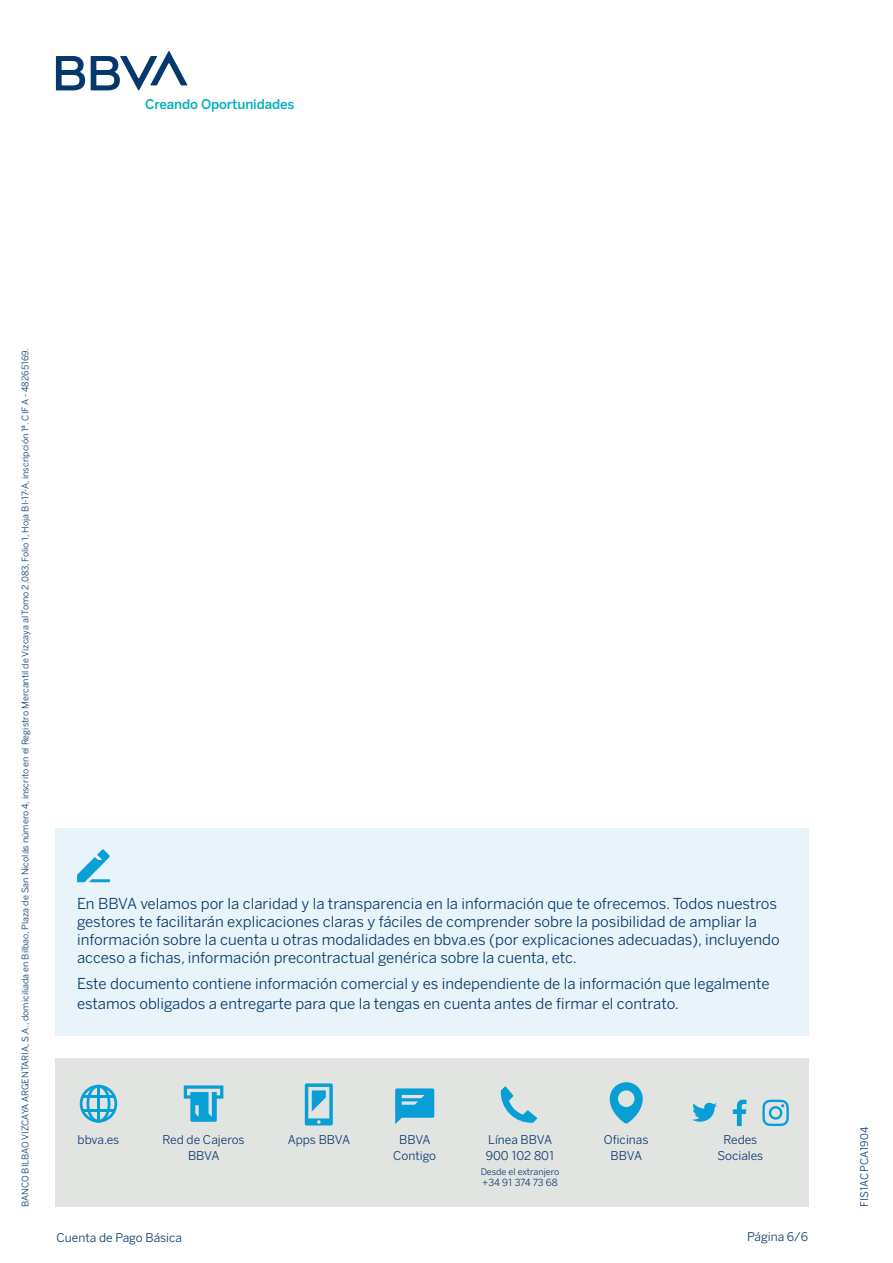
<style>
.page{position:relative;width:893px;height:1263px;background:#fff}
.page>*{position:absolute;margin:0;border:0;box-sizing:border-box;transform-origin:0 0}
.Texto_comun{font:15px/18px "Benton Sans BBVA";color:#07386b}
.t1{font:500 13.35px "Benton Sans BBVA";letter-spacing:-.01em;color:#00b0bc}
.t2{font:12px/15.1px "Benton Sans BBVA";color:#07386b;text-align:center}
.t3{font:10.5px "Benton Sans BBVA";letter-spacing:.01em;color:#07386b}
.t4{font:9.75px "Benton Sans BBVA";letter-spacing:-.01em;color:#07386b}
.t5{font:9px "Benton Sans BBVA";color:#07386b}
</style>
<div class="page">
<svg style="left:56px;top:56px;width:29px;height:34px"></svg>
<svg style="left:91px;top:51px;width:96px;height:40px"></svg>
<div style="left:56px;top:1058px;width:753px;height:149px;background:#e2e4e2"></div>
<svg style="left:305px;top:1083px;width:28px;height:42px"></svg>
<svg style="left:184px;top:1085px;width:39px;height:37px"></svg>
<svg style="left:395px;top:1088px;width:39px;height:36px"></svg>
<svg style="left:610px;top:1082px;width:33px;height:42px"></svg>
<svg style="left:80px;top:1085px;width:37px;height:37px"></svg>
<hr style="left:82px;top:1095px;width:32px;height:3px;background:#089fd6">
<hr style="left:82px;top:1109px;width:32px;height:3px;background:#089fd6">
<hr style="left:97px;top:1086px;width:3px;height:35px;background:#089fd6">
<svg style="left:500px;top:1086px;width:37px;height:37px"></svg>
<svg style="left:692px;top:1103px;width:25px;height:19px"></svg>
<svg style="left:733px;top:1100px;width:13px;height:26px"></svg>
<svg style="left:762px;top:1100px;width:27px;height:26px"></svg>
<div style="left:56px;top:828px;width:753px;height:208px;background:#e8f4fa"></div>
<svg style="left:77px;top:849px;width:33px;height:33px"></svg>
<p class="t1" style="left:145px;top:96px;width:151px">Creando Oportunidades</p>
<p class="t5" style="left:20px;top:1207px;width:860px;rotate:-90deg">BANCO BILBAO VIZCAYA ARGENTARIA, S.A., domiciliada en Bilbao, Plaza de San Nicolás número 4, inscrito en el Registro Mercantil de Vizcaya al Tomo 2.083, Folio 1, Hoja BI-17-A, inscripción 1ª. CIF A - 48265169.</p>
<p class="Texto_comun" style="left:77px;top:894px;width:704px">En BBVA velamos por la claridad y la transparencia en la información que te ofrecemos. Todos nuestros gestores te facilitarán explicaciones claras y fáciles de comprender sobre la posibilidad de ampliar la información sobre la cuenta u otras modalidades en bbva.es (por explicaciones adecuadas), incluyendo acceso a fichas, información precontractual genérica sobre la cuenta, etc.</p>
<p class="Texto_comun" style="left:77px;top:974px;width:694px;line-height:19.5px">Este documento contiene información comercial y es independiente de la información que legalmente estamos obligados a entregarte para que la tengas en cuenta antes de firmar el contrato.</p>
<p class="t2" style="left:163px;top:1132px;width:84px">Red de Cajeros</p>
<p class="t2" style="left:288px;top:1132px;width:64px">Apps BBVA</p>
<p class="t2" style="left:188px;top:1148px;width:33px">BBVA</p>
<p class="t2" style="left:393px;top:1132px;width:44px">BBVA<br>Contigo</p>
<p class="t2" style="left:604px;top:1132px;width:46px">Oficinas<br>BBVA</p>
<p class="t2" style="left:78px;top:1132px;width:43px">bbva.es</p>
<p class="t2" style="left:488px;top:1132px;width:65px">Línea BBVA</p>
<p class="t2" style="left:486px;top:1148px;width:70px">900 102 801</p>
<p class="t5" style="left:481px;top:1166px;width:80px">Desde el extranjero</p>
<p class="t4" style="left:482px;top:1177px;width:77px">+34 91 374 73 68</p>
<p class="t2" style="left:717px;top:1132px;width:47px">Redes<br>Sociales</p>
<p class="t2" style="left:57px;top:1230px;width:127px">Cuenta de Pago Básica</p>
<p class="t2" style="left:747px;top:1229px;width:63px">Página 6/6</p>
<p class="t3" style="left:858px;top:1207px;width:82px;rotate:-90deg">FIS1ACPCA1904</p>
</div>
